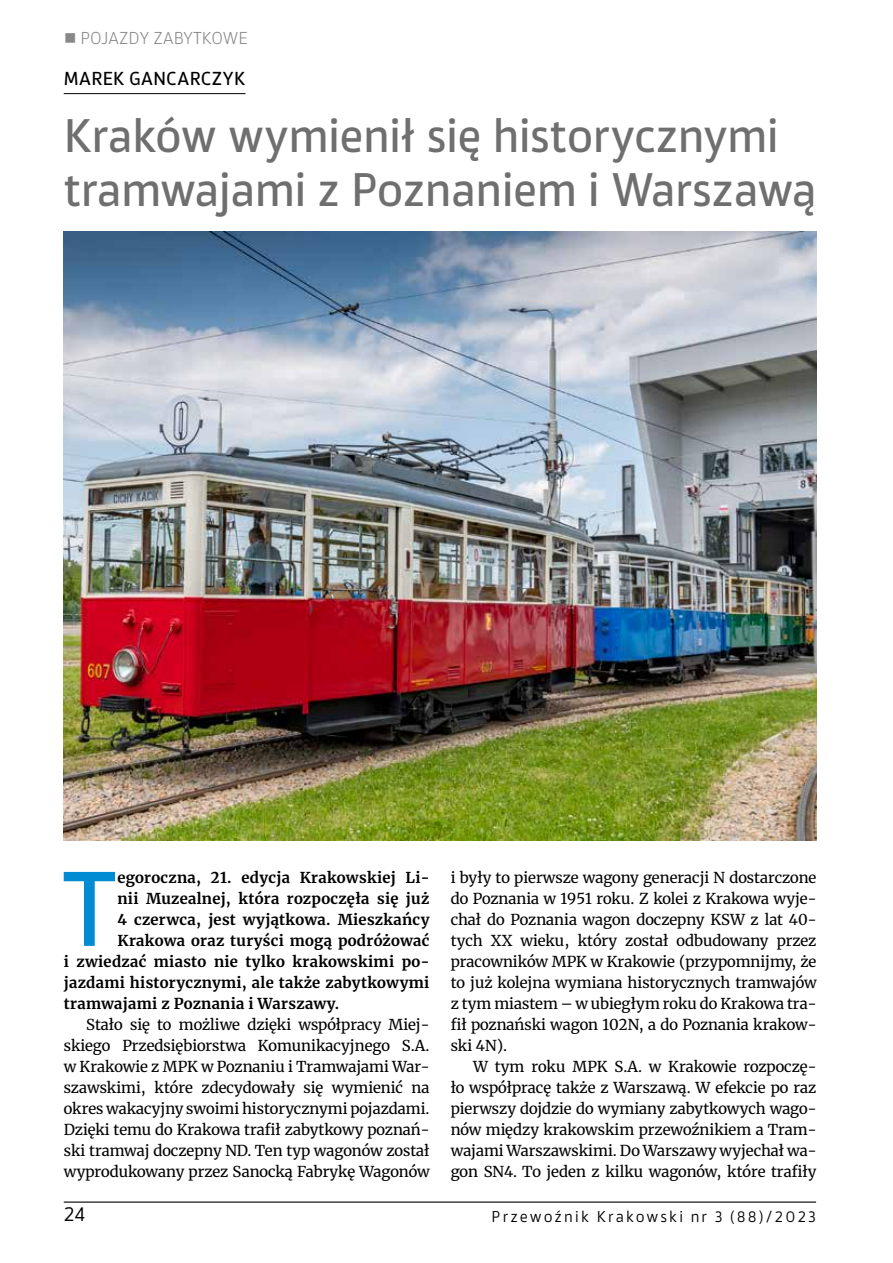
<style>
.page{position:relative;width:893px;height:1263px;background:#fff}
.page>*{position:absolute;margin:0;border:0;box-sizing:border-box;transform-origin:0 0}
.t1{font:500 101.25px "Akwe Pro";color:#008bd2}
.t2{font:500 45px/54px "Akwe Pro";letter-spacing:-.01em;color:#706f6f}
.t3{font:19.5px "Akwe Pro";color:#000}
.t4{font:500 18px "Akwe Pro";letter-spacing:.005em;color:#000}
.t5{font:300 16.5px "Akwe Pro";letter-spacing:-.01em;color:#878787}
.t6{font:15px/21px "Merriweather";color:#000;text-align:justify}
.t7{font:700 15px "Merriweather";letter-spacing:.02em;color:#000}
.t8{font:15px "Akwe Pro";letter-spacing:.14em;color:#000}
</style>
<div class="page">
<hr style="left:64px;top:1201px;width:752px;height:2px;background:#000">
<hr style="left:64px;top:93px;width:181px;height:1px;background:#000">
<img style="left:64px;top:232px;width:752px;height:609px">
<p class="t5" style="left:64px;top:26px;width:185px">■ POJAZDY ZABYTKOWE</p>
<p class="t4" style="left:64px;top:64px;width:183px">MAREK GANCARCZYK</p>
<h2 class="t2" style="left:64px;top:105px;width:754px">Kraków wymienił się historycznymi tramwajami z Poznaniem i Warszawą</h2>
<h1 class="t1" style="left:61px;top:831px;width:58px">T</h1>
<p class="t7" style="left:118px;top:865px;width:313px">egoroczna, 21. edycja Krakowskiej Li-</p>
<p class="t7" style="left:118px;top:886px;width:313px">nii Muzealnej, która rozpoczęła się już</p>
<p class="t7" style="left:118px;top:907px;width:314px">4 czerwca, jest wyjątkowa. Mieszkańcy</p>
<p class="t7" style="left:118px;top:928px;width:313px">Krakowa oraz turyści mogą podróżować</p>
<p class="t7" style="left:64px;top:949px;width:367px">i zwiedzać miasto nie tylko krakowskimi po-</p>
<p class="t7" style="left:64px;top:970px;width:367px">jazdami historycznymi, ale także zabytkowymi</p>
<p class="t7" style="left:64px;top:991px;width:277px">tramwajami z Poznania i Warszawy.</p>
<p class="t6" style="left:64px;top:1013px;width:367px;text-indent:22px">Stało się to możliwe dzięki współpracy Miej&shy;skiego Przedsiębiorstwa Komunikacyjnego S.A. w Krakowie z MPK w Poznaniu i Tramwajami War&shy;szawskimi, które zdecydowały się wymienić na okres wakacyjny swoimi historycznymi pojazdami.<br>Dzięki temu do Krakowa trafił zabytkowy poznań&shy;ski tramwaj doczepny ND. Ten typ wagonów został wyprodukowany przez Sanocką Fabrykę Wagonów</p>
<p class="t6" style="left:451px;top:866px;width:367px">i były to pierwsze wagony generacji N dostarczone do Poznania w 1951 roku. Z kolei z Krakowa wyje&shy;chał do Poznania wagon doczepny KSW z lat 40- tych XX wieku, który został odbudowany przez pracowników MPK w Krakowie (przypomnijmy, że to już kolejna wymiana historycznych tramwajów z tym miastem – w ubiegłym roku do Krakowa tra&shy;fił poznański wagon 102N, a do Poznania krakow&shy;ski 4N).</p>
<p class="t6" style="left:451px;top:1055px;width:367px;text-indent:22px">W tym roku MPK S.A. w Krakowie rozpoczę&shy;ło współpracę także z Warszawą. W efekcie po raz pierwszy dojdzie do wymiany zabytkowych wago&shy;nów między krakowskim przewoźnikiem a Tram&shy;wajami Warszawskimi. Do Warszawy wyjechał wa&shy;gon SN4. To jeden z kilku wagonów, które trafiły</p>
<h3 class="t3" style="left:64px;top:1200px;width:24px">24</h3>
<p class="t8" style="left:492px;top:1205px;width:326px">Przewoźnik Krakowski nr 3 (88)/2023</p>
</div>
